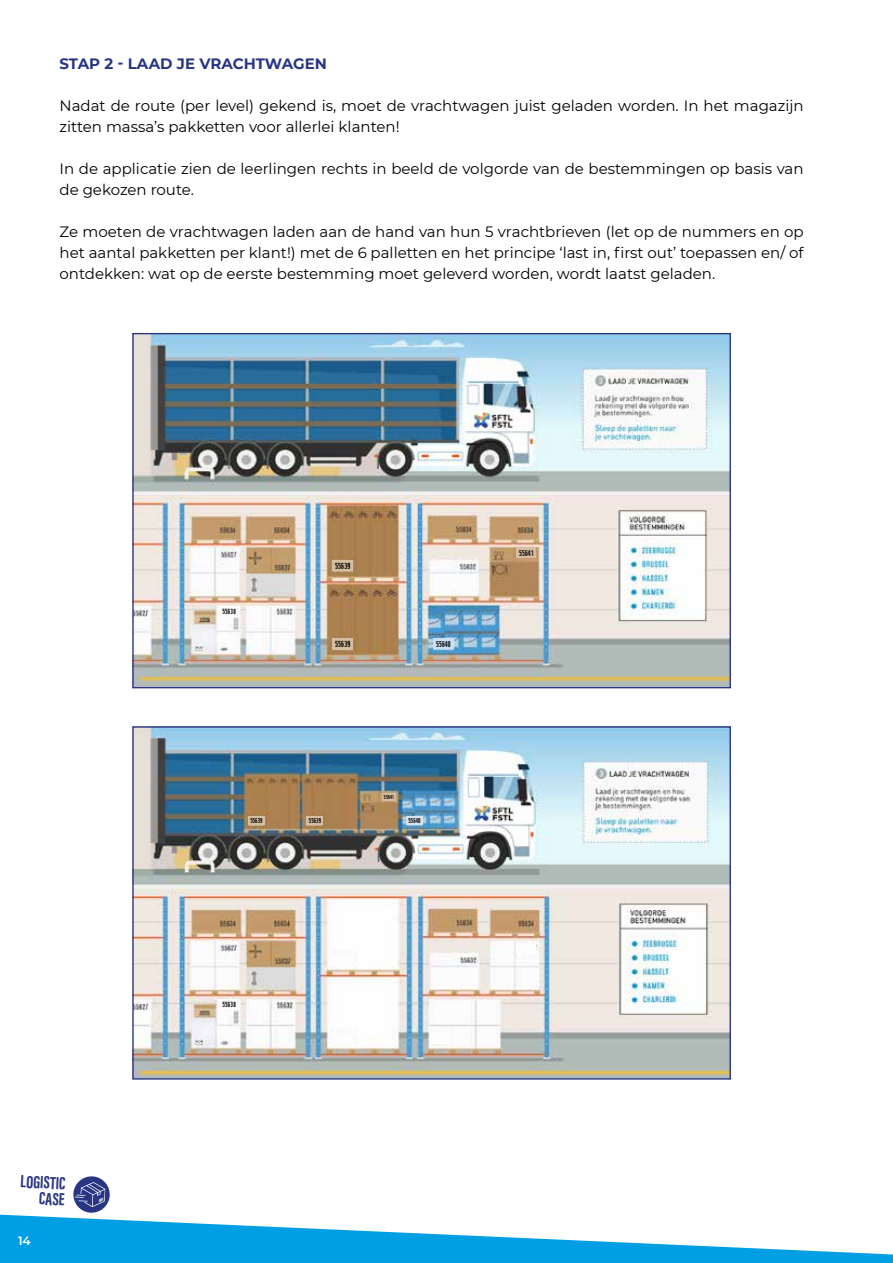
<style>
.page{position:relative;width:893px;height:1263px;background:#fff}
.page>*{position:absolute;margin:0;border:0;box-sizing:border-box;transform-origin:0 0}
.t1{font:18px/15.9px "Acumin Variable Concept";color:#283583;text-align:right}
.t2{font:15px/21px "Montserrat";color:#000}
.t3{font:700 15px "Montserrat";color:#283583}
.t4{font:600 12px "Montserrat";color:#fff}
.t5{font:8.7px "Press Feeling Eroded";letter-spacing:.02em;color:#000}
.t6{font:8.25px "Press Feeling Eroded";letter-spacing:.02em;color:#000}
.t7{font:7.5px "Press Feeling Eroded";letter-spacing:.03em;color:#000}
.t8{font:7.05px "Press Feeling Eroded";letter-spacing:.02em;color:#000}
.t9{font:5.85px "Press Feeling Eroded";letter-spacing:.02em;color:#000}
</style>
<div class="page">
<img style="left:134px;top:728px;width:595px;height:349px">
<img style="left:134px;top:335px;width:595px;height:351px">
<svg style="left:0;top:1176px;width:893px;height:87px"></svg>
<div style="left:333px;top:560px;width:20px;height:11px;background:#d7bea0"></div>
<div style="left:333px;top:955px;width:20px;height:11px;background:#fdfdfe"></div>
<div style="left:333px;top:638px;width:20px;height:11px;background:#d7bea0"></div>
<div style="left:333px;top:1034px;width:20px;height:11px;background:#fdfdfe"></div>
<div style="left:219px;top:606px;width:20px;height:11px;background:#fcfcfd"></div>
<div style="left:219px;top:999px;width:20px;height:11px;background:#fcfcfc"></div>
<div style="left:517px;top:548px;width:19px;height:10px;background:#d7bea0"></div>
<div style="left:517px;top:943px;width:19px;height:10px;background:#fdfdfe"></div>
<div style="left:434px;top:638px;width:19px;height:11px;background:#cbe1f3"></div>
<div style="left:431px;top:1034px;width:19px;height:10px;background:#fdfdfe"></div>
<div style="left:307px;top:816px;width:16px;height:9px;background:#d7bea0"></div>
<div style="left:406px;top:816px;width:17px;height:9px;background:#d4e3ed"></div>
<div style="left:248px;top:816px;width:17px;height:9px;background:#d7bea0"></div>
<div style="left:382px;top:793px;width:14px;height:7px;background:#d7bea0"></div>
<p class="t3" style="left:60px;top:52px;width:269px">STAP 2 - LAAD JE VRACHTWAGEN</p>
<p class="t2" style="left:60px;top:94px;width:746px">Nadat de route (per level) gekend is, moet de vrachtwagen juist geladen worden. In het magazijn zitten massa’s pakketten voor allerlei klanten!</p>
<p class="t2" style="left:60px;top:157px;width:746px">In de applicatie zien de leerlingen rechts in beeld de volgorde van de bestemmingen op basis van de gekozen route.</p>
<p class="t2" style="left:60px;top:220px;width:746px;text-align:justify">Ze moeten de vrachtwagen laden aan de hand van hun 5 vrachtbrieven (let op de nummers en op het aantal pakketten per klant!) met de 6 palletten en het principe ‘last in, first out’ toepassen en/ of ontdekken: wat op de eerste bestemming moet geleverd worden, wordt laatst geladen.</p>
<p class="t1" style="left:21px;top:1172px;width:52px;rotate:3deg">LOGI STI C<br>CASE</p>
<p class="t4" style="left:18px;top:1232px;width:14px">14</p>
<p class="t7" style="left:223px;top:607px;width:15px">55638</p>
<p class="t5" style="left:335px;top:561px;width:17px">55639</p>
<p class="t5" style="left:335px;top:639px;width:17px">55639</p>
<p class="t6" style="left:436px;top:639px;width:16px">55640</p>
<p class="t9" style="left:384px;top:794px;width:11px">55641</p>
<p class="t8" style="left:250px;top:817px;width:14px">55639</p>
<p class="t8" style="left:309px;top:817px;width:14px">55639</p>
<p class="t8" style="left:408px;top:817px;width:14px">55640</p>
<p class="t6" style="left:519px;top:549px;width:16px">55641</p>
<p class="t7" style="left:223px;top:1001px;width:15px">55638</p>
</div>
